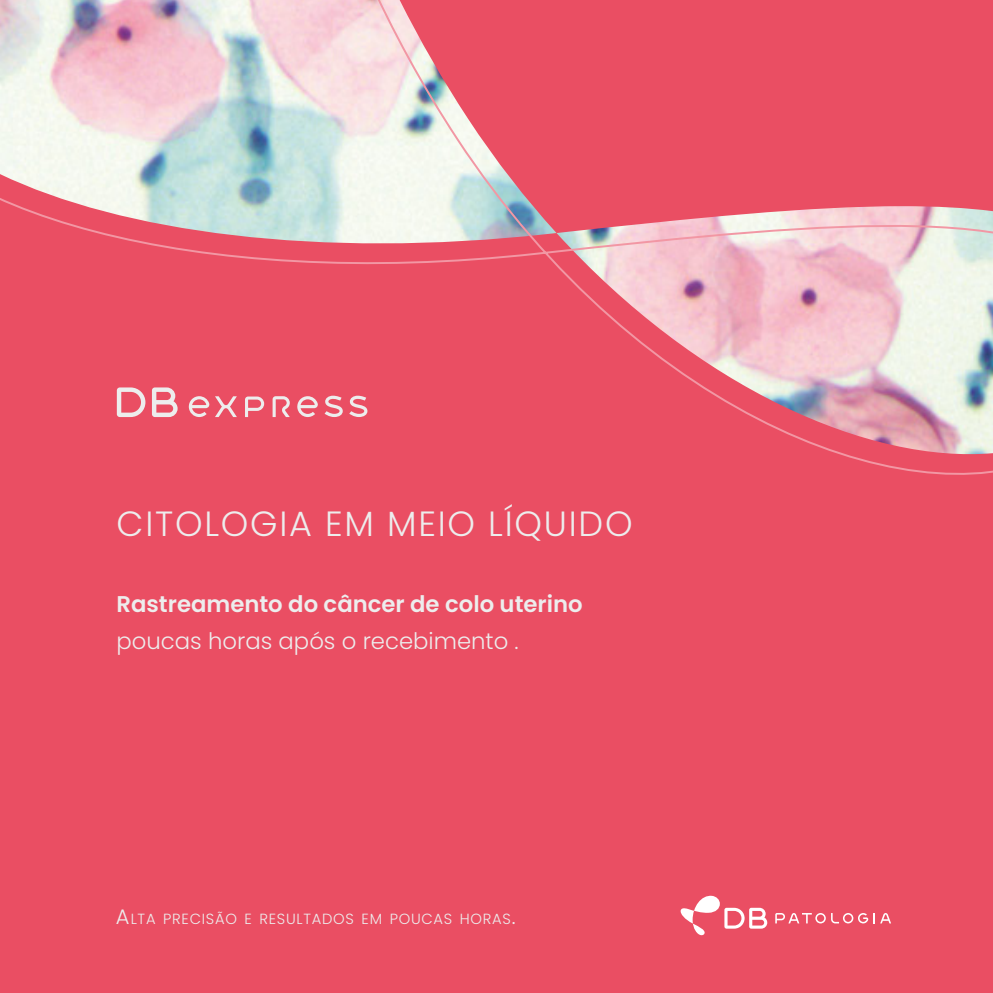
<style>
.page{position:relative;width:993px;height:993px;background:#fff}
.page>*{position:absolute;margin:0;border:0;box-sizing:border-box;transform-origin:0 0}
.t1{font:300 35px "Poppins";letter-spacing:.05em;color:#ededed}
.t2{font:600 22.75px "Poppins";color:#ededed}
.t3{font:300 22.75px "Poppins";color:#ededed}
.t4{font:300 14.7px "Poppins";letter-spacing:.05em;color:#ededed}
.s1{font-size:21px}
</style>
<div class="page">
<div style="left:0;top:0;width:992px;height:992px;background:#ea4e63"></div>
<svg style="left:680px;top:895px;width:87px;height:40px"></svg>
<svg style="left:775px;top:913px;width:115px;height:10px"></svg>
<svg style="left:0;top:0;width:992px;height:475px"></svg>
<h1 class="t1" style="left:116px;top:503px;width:517px">CITOLOGIA EM MEIO LÍQUIDO</h1>
<h2 class="t2" style="left:116px;top:591px;width:467px">Rastreamento do câncer de colo uterino</h2>
<h2 class="t3" style="left:116px;top:627px;width:403px">poucas horas após o recebimento .</h2>
<p class="t4" style="left:116px;top:909px;width:401px"><span class="s1">A</span>LTA PRECISÃO E RESULTADOS EM POUCAS HORAS<span class="s1">.</span></p>
</div>
